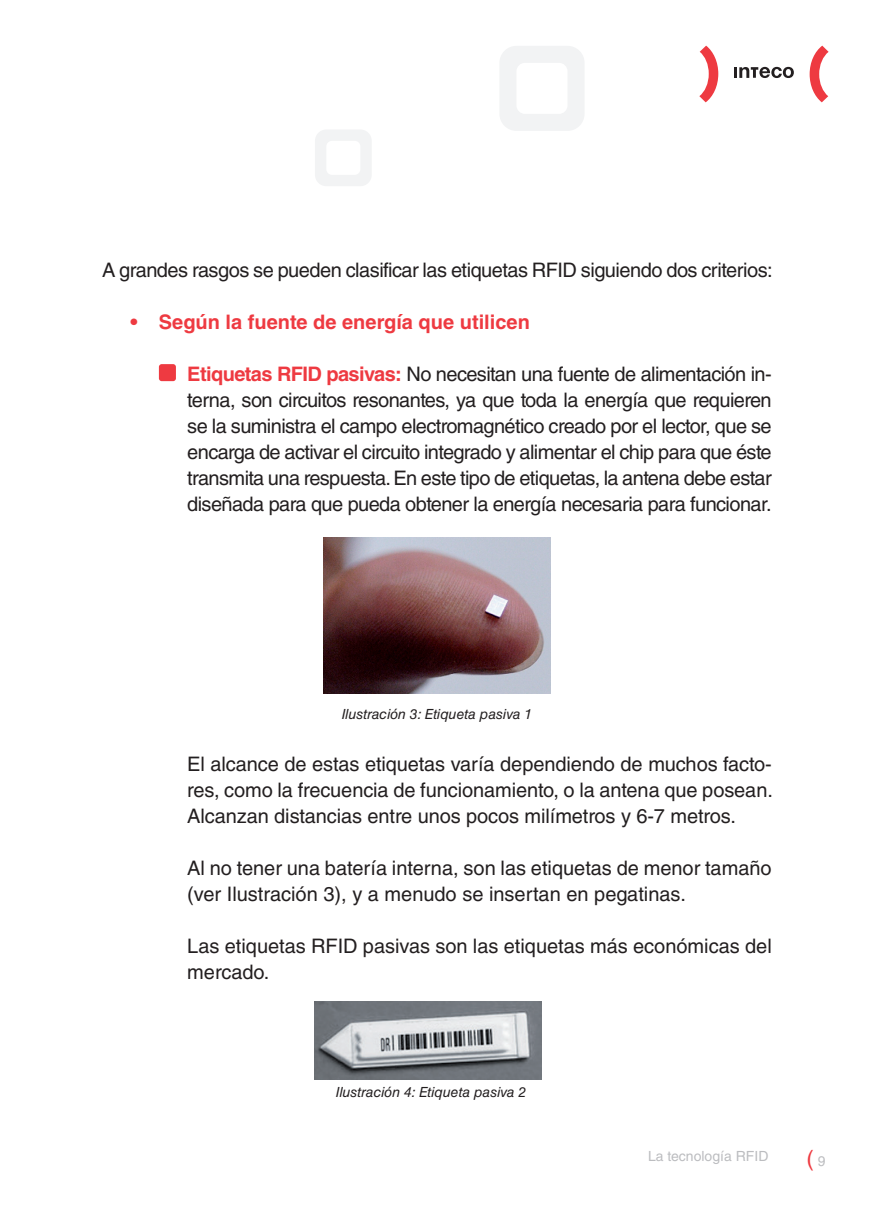
<style>
.page{position:relative;width:874px;height:1225px;background:#fff}
.page>*{position:absolute;margin:0;border:0;box-sizing:border-box;transform-origin:0 0}
.t1{font:22px "Helvetica LT Std";color:#ee3a41}
.t2{font:20px/26px "Helvetica LT Std";letter-spacing:-.005em;color:#231f20;text-align:justify}
.t3{font:20px "Helvetica LT Std";letter-spacing:-.025em;color:#231f20}
.t4{font:700 20px "Helvetica LT Std";color:#ee3a41}
.t5{font:italic 14px "Helvetica LT Std";color:#231f20}
.t6{font:14px "Helvetica LT Std";color:#bcbdc0}
.s1{font-weight:700;color:#ee3a41}
.s2{font-size:14px;color:#bcbdc0}
</style>
<div class="page">
<svg style="left:500px;top:46px;width:84px;height:85px"></svg>
<svg style="left:315px;top:130px;width:56px;height:56px"></svg>
<svg style="left:734px;top:67px;width:59px;height:11px"></svg>
<svg style="left:699px;top:46px;width:19px;height:56px"></svg>
<svg style="left:809px;top:46px;width:19px;height:56px"></svg>
<div style="left:159px;top:364px;width:17px;height:17px;background:#ee3a41;border-radius:3px"></div>
<img style="left:323px;top:537px;width:227px;height:156px">
<img style="left:314px;top:1001px;width:227px;height:78px">
<p class="t3" style="left:102px;top:258px;width:671px">A grandes rasgos se pueden clasificar las etiquetas RFID siguiendo dos criterios:</p>
<p class="t4" style="left:130px;top:310px;width:400px">• según la fuente de energía que utilicen</p>
<p class="t2" style="left:187px;top:361px;width:585px;text-indent:-24px"><sup>a</sup> <span class="s1">Etiquetas RFID pasivas:</span> No necesitan una fuente de alimentación in&shy;terna, son circuitos resonantes, ya que toda la energía que requieren se la suministra el campo electromagnético creado por el lector, que se encarga de activar el circuito integrado y alimentar el chip para que éste transmita una respuesta. En este tipo de etiquetas, la antena debe estar diseñada para que pueda obtener la energía necesaria para funcionar.</p>
<p class="t5" style="left:341px;top:706px;width:192px">Ilustración 3: Etiqueta pasiva 1</p>
<p class="t2" style="left:187px;top:751px;width:587px">El alcance de estas etiquetas varía dependiendo de muchos facto&shy;res, como la frecuencia de funcionamiento, o la antena que posean.<br>Alcanzan distancias entre unos pocos milímetros y 6-7 metros.</p>
<p class="t2" style="left:187px;top:855px;width:585px">Al no tener una batería interna, son las etiquetas de menor tamaño (ver Ilustración 3), y a menudo se insertan en pegatinas.</p>
<p class="t2" style="left:187px;top:933px;width:585px">Las etiquetas RFID pasivas son las etiquetas más económicas del mercado.</p>
<p class="t5" style="left:335px;top:1083px;width:192px">Ilustración 4: Etiqueta pasiva 2</p>
<p class="t6" style="left:647px;top:1148px;width:122px">La tecnología RFID</p>
<p class="t1" style="left:806px;top:1145px;width:21px">( <span class="s2">9</span></p>
</div>
